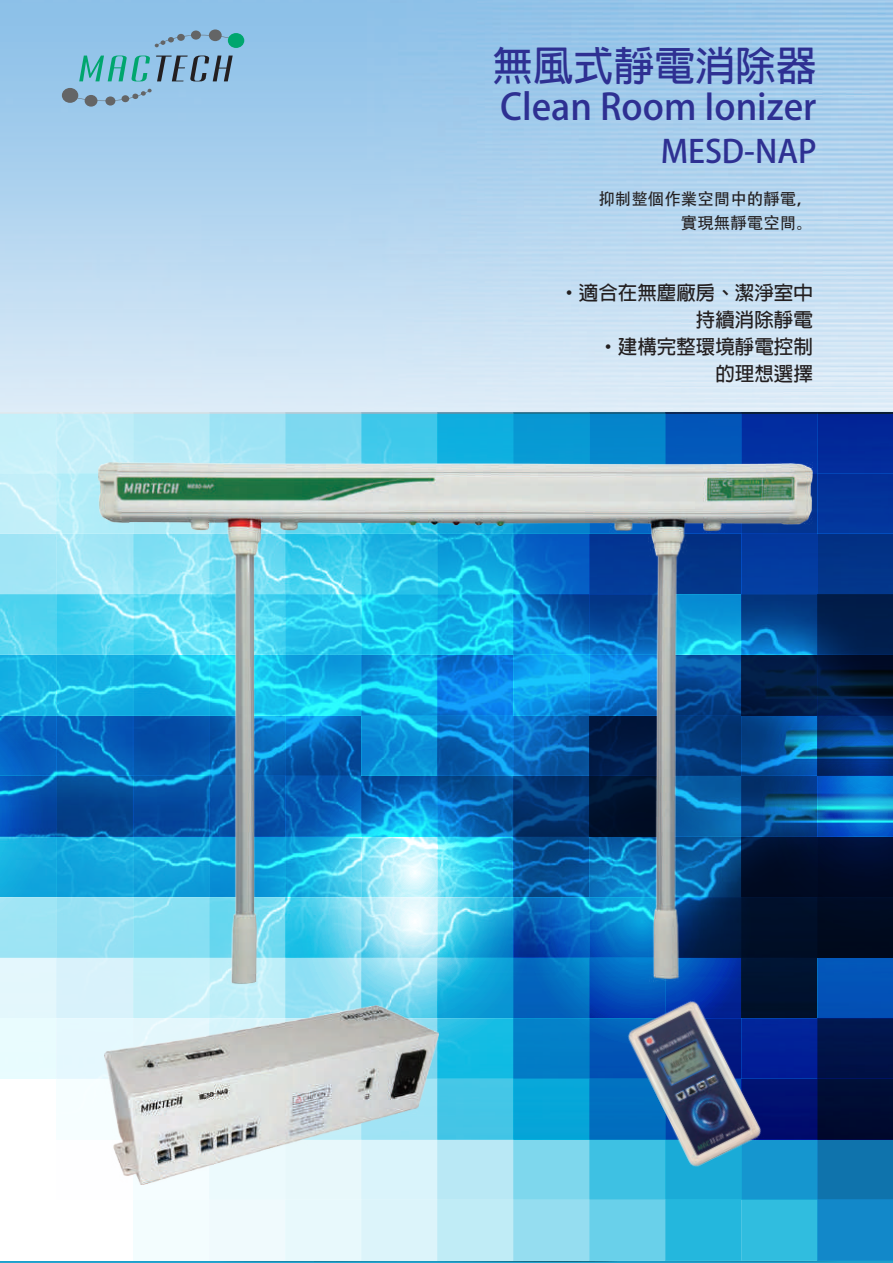
<style>
.page{position:relative;width:893px;height:1263px;background:#fff}
.page>*{position:absolute;margin:0;border:0;box-sizing:border-box;transform-origin:0 0}
.t1{font:700 40.5px "Adobe Fan Heiti Std";color:#2e3092}
.t2{font:700 36px "Adobe Fan Heiti Std";color:#2e3092}
.t3{font:700 31.5px "Adobe Fan Heiti Std";color:#2e3092}
.t4{font:700 19.5px/27px "Adobe Fan Heiti Std";color:#231f20;text-align:right}
.t5{font:16.5px/24px "Adobe Heiti Std";color:#231f20;text-align:right}
</style>
<div class="page">
<img style="left:0;top:0;width:893px;height:412px">
<svg style="left:0;top:1139px;width:893px;height:124px"></svg>
<img style="left:0;top:412px;width:893px;height:727px">
<img style="left:104px;top:1005px;width:334px;height:179px">
<img style="left:602px;top:985px;width:190px;height:199px">
<img style="left:98px;top:463px;width:715px;height:522px">
<svg style="left:156px;top:56px;width:77px;height:26px;background:#7292ad"></svg>
<svg style="left:79px;top:56px;width:71px;height:26px;background:#62babf"></svg>
<svg style="left:155px;top:35px;width:76px;height:12px"></svg>
<div style="left:177px;top:34px;width:8px;height:7px;background:#646566;border-radius:50%"></div>
<div style="left:191px;top:31px;width:10px;height:9px;background:#646566;border-radius:50%"></div>
<div style="left:209px;top:29px;width:13px;height:12px;background:#646566;border-radius:50%"></div>
<div style="left:228px;top:33px;width:16px;height:15px;background:#00a66e;border-radius:50%"></div>
<svg style="left:75px;top:89px;width:77px;height:12px"></svg>
<div style="left:122px;top:95px;width:7px;height:7px;background:#646566;border-radius:50%"></div>
<div style="left:105px;top:96px;width:10px;height:10px;background:#646566;border-radius:50%"></div>
<div style="left:85px;top:95px;width:12px;height:12px;background:#646566;border-radius:50%"></div>
<div style="left:62px;top:88px;width:16px;height:15px;background:#646566;border-radius:50%"></div>
<h1 class="t1" style="left:493px;top:42px;width:325px">無風式靜電消除器</h1>
<h2 class="t2" style="left:500px;top:85px;width:318px">Clean Room Ionizer</h2>
<h3 class="t3" style="left:661px;top:132px;width:157px">MESD-NAP</h3>
<p class="t5" style="left:598px;top:187px;width:216px">抑制整個作業空間中的靜電，實現無靜電空間。</p>
<p class="t4" style="left:559px;top:280px;width:255px">·適合在無塵廠房、潔淨室中持續消除靜電<br>·建構完整環境靜電控制<br>的理想選擇</p>
</div>
